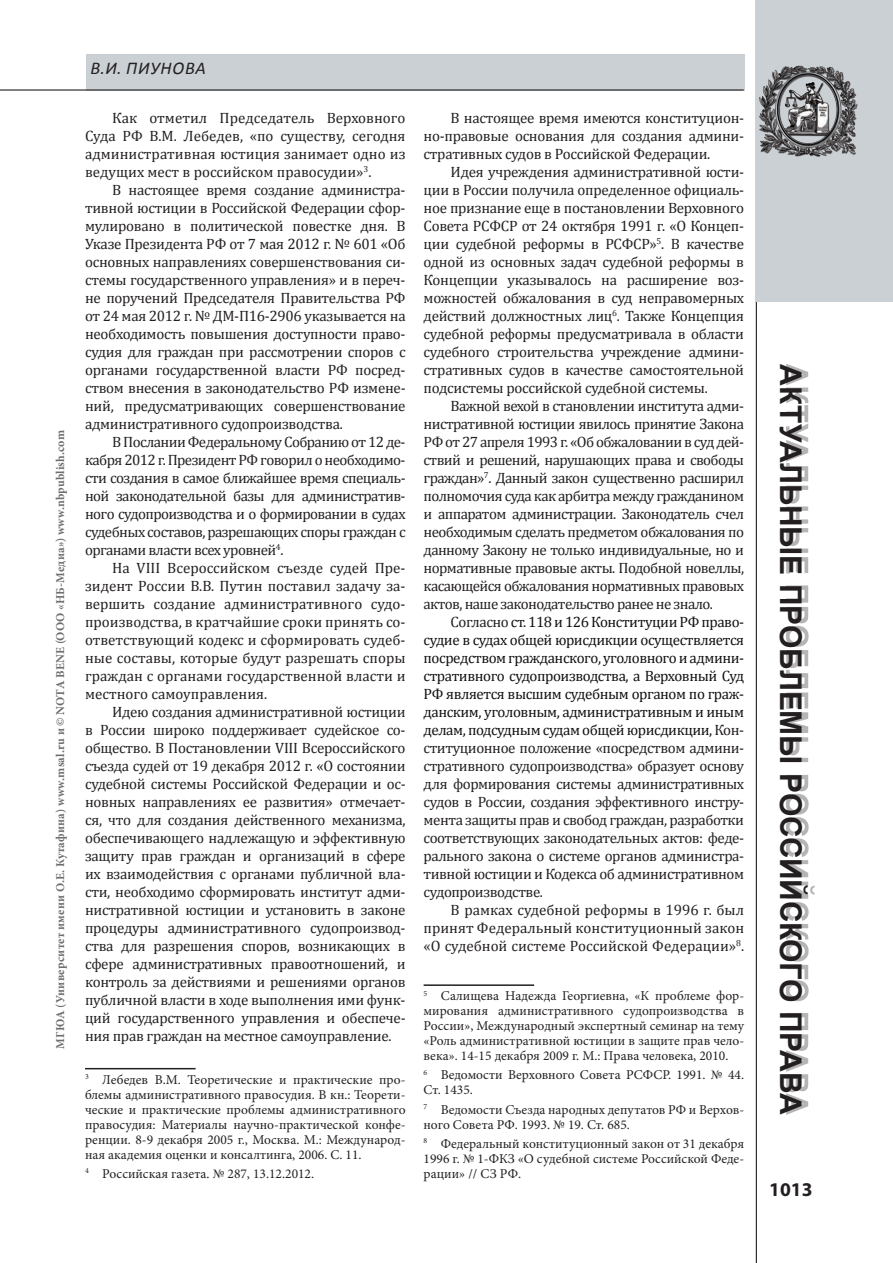
<style>
.page{position:relative;width:893px;height:1263px;background:#fff}
.page>*{position:absolute;margin:0;border:0;box-sizing:border-box;transform-origin:0 0}
.t1{font:700 30px "Arial";letter-spacing:-.005em;color:#231f20}
.t2{font:700 19.5px "Myriad Pro";color:#231f20}
.t3{font:italic 18px "Calibri";color:#231f20}
.t4{font:15px/18px "Cambria";letter-spacing:-.02em;color:#231f20;text-align:justify}
.t5{font:13.5px/15px "Minion Pro";color:#231f20;text-align:justify}
.t6{font:700 12px "Minion Pro";letter-spacing:.02em;color:#6c6d70}
.s1{color:#111}
</style>
<div class="page">
<hr style="left:756px;top:0;width:1px;height:1263px;background:#231f20">
<div style="left:786px;top:364px;width:28px;height:751px;background:#231f20;opacity:.33"></div>
<div style="left:757px;top:0;width:136px;height:301px;background:#cad0d4"></div>
<div style="left:563px;top:54px;width:182px;height:36px;background:#cad0d4"></div>
<div style="left:86px;top:54px;width:477px;height:36px;background:#cad0d4"></div>
<hr style="left:0;top:89px;width:744px;height:2px;background:#231f20">
<img style="left:755px;top:54px;width:103px;height:111px">
<hr style="left:85px;top:1068px;width:111px;height:1px;background:#231f20">
<hr style="left:424px;top:984px;width:110px;height:2px;background:#231f20">
<p class="t6" style="left:52px;top:1048px;width:620px;rotate:-90deg">МГЮА (Университет имени О.Е. Кутафина) www.msal.ru и © NOTA BENE (ООО «НБ-Медиа») www.nbpublish.com</p>
<p class="t3" style="left:90px;top:57px;width:47px">В.И. пиунова</p>
<p class="t4" style="left:85px;top:109px;width:322px;text-indent:27px">Как отметил Председатель Верховного Суда РФ В.М. Лебедев, «по существу, сегодня административная юстиция занимает одно из ведущих мест в российском правосудии»<sup>3</sup>.</p>
<p class="t4" style="left:85px;top:181px;width:322px;text-indent:27px">В настоящее время создание администра&shy;тивной юстиции в Российской Федерации сфор&shy;мулировано в политической повестке дня. В Указе Президента РФ от 7 мая 2012 г. № 601 «Об основных направлениях совершенствования си&shy;стемы государственного управления» и в переч&shy;не поручений Председателя Правительства РФ от 24 мая 2012 г. № ДМ-П16-2906 указывается на необходимость повышения доступности право&shy;судия для граждан при рассмотрении споров с органами государственной власти РФ посред&shy;ством внесения в законодательство РФ измене&shy;ний, предусматривающих совершенствование административного судопроизводства.</p>
<p class="t4" style="left:85px;top:433px;width:322px;text-indent:27px">В Послании Федеральному Собранию от 12 де&shy;кабря 2012 г. Президент РФ говорил о необходимо&shy;сти создания в самое ближайшее время специаль&shy;ной законодательной базы для административ&shy;ного судопроизводства и о формировании в судах судебных составов, разрешающих споры граждан с органами власти всех уровней<sup>4</sup>.</p>
<p class="t4" style="left:85px;top:559px;width:322px;text-indent:27px">На VIII Всероссийском съезде судей Пре&shy;зидент России В.В. Путин поставил задачу за&shy;вершить создание административного судо&shy;производства, в кратчайшие сроки принять со&shy;ответствующий кодекс и сформировать судеб&shy;ные составы, которые будут разрешать споры граждан с органами государственной власти и местного самоуправления.</p>
<p class="t4" style="left:85px;top:703px;width:322px;text-indent:27px">Идею создания административной юстиции в России широко поддерживает судейское со&shy;общество. В Постановлении VIII Всероссийского съезда судей от 19 декабря 2012 г. «О состоянии судебной системы Российской Федерации и ос&shy;новных направлениях ее развития» отмечает&shy;ся, что для создания действенного механизма, обеспечивающего надлежащую и эффективную защиту прав граждан и организаций в сфере их взаимодействия с органами публичной вла&shy;сти, необходимо сформировать институт адми&shy;нистративной юстиции и установить в законе процедуры административного судопроизвод&shy;ства для разрешения споров, возникающих в сфере административных правоотношений, и контроль за действиями и решениями органов публичной власти в ходе выполнения ими функ&shy;ций государственного управления и обеспече&shy;ния прав граждан на местное самоуправление.</p>
<p class="t5" style="left:85px;top:1072px;width:322px"><sup>3</sup> Лебедев В.М. Теоретические и практические про&shy;блемы административного правосудия. В кн.: Теорети&shy;ческие и практические проблемы административного правосудия: Материалы научно-практической конфе&shy;ренции. 8-9 декабря 2005 г., Москва. М.: Международ&shy;ная академия оценки и консалтинга, 2006. С. 11.</p>
<p class="t5" style="left:85px;top:1166px;width:231px"><sup>4</sup> Российская газета. № 287, 13.12.2012.</p>
<p class="t4" style="left:424px;top:109px;width:322px;text-indent:27px">В настоящее время имеются конституцион&shy;но-правовые основания для создания админи&shy;стративных судов в Российской Федерации.</p>
<p class="t4" style="left:424px;top:163px;width:322px;text-indent:27px">Идея учреждения административной юсти&shy;ции в России получила определенное официаль&shy;ное признание еще в постановлении Верховного Совета РСФСР от 24 октября 1991 г. «О Концеп&shy;ции судебной реформы в РСФСР»<sup>5</sup>. В качестве одной из основных задач судебной реформы в Концепции указывалось на расширение воз&shy;можностей обжалования в суд неправомерных действий должностных лиц<sup>6</sup>. Также Концепция судебной реформы предусматривала в области судебного строительства учреждение админи&shy;стративных судов в качестве самостоятельной подсистемы российской судебной системы.</p>
<p class="t4" style="left:424px;top:397px;width:322px;text-indent:27px">Важной вехой в становлении института адми&shy;нистративной юстиции явилось принятие Закона РФ от 27 апреля 1993 г. «Об обжаловании в суд дей&shy;ствий и решений, нарушающих права и свободы граждан»<sup>7</sup>. Данный закон существенно расширил полномочия суда как арбитра между гражданином и аппаратом администрации. Законодатель счел необходимым сделать предметом обжалования по данному Закону не только индивидуальные, но и нормативные правовые акты. Подобной новеллы, касающейся обжалования нормативных правовых актов, наше законодательство ранее не знало.</p>
<p class="t4" style="left:424px;top:613px;width:322px;text-indent:27px">Согласно <span class="s1">ст. 118 и 126 Конституции РФ право&shy;судие в судах общей юрисдикции осуществляется посредством гражданского, уголовного и админи&shy;стративного судопроизводства, а Верховный Суд РФ является высшим судебным органом по граж&shy;данским, уголовным, административным и иным делам, подсудным судам общей юрисдикции,</span> Кон&shy;ституционное положение «посредством админи&shy;стративного судопроизводства» образует основу для формирования системы административных судов в России, создания эффективного инстру&shy;мента защиты прав и свобод граждан, разработки соответствующих законодательных актов: феде&shy;рального закона о системе органов администра&shy;тивной юстиции и Кодекса об административном судопроизводстве.</p>
<p class="t4" style="left:424px;top:901px;width:322px;text-indent:27px">В рамках судебной реформы в 1996 г. был принят Федеральный конституционный закон «О судебной системе Российской Федерации»<sup>8</sup>.</p>
<p class="t5" style="left:424px;top:988px;width:322px"><sup>5</sup> Салищева Надежда Георгиевна, «К проблеме фор&shy;мирования административного судопроизводства в России», Международный экспертный семинар на тему «Роль административной юстиции в защите прав чело&shy;века». 14-15 декабря 2009 г. М.: Права человека, 2010.</p>
<p class="t5" style="left:424px;top:1068px;width:322px"><sup>6</sup> Ведомости Верховного Совета РСФСР. 1991. № 44.<br>Ст. 1435.</p>
<p class="t5" style="left:424px;top:1102px;width:322px"><sup>7</sup> Ведомости Съезда народных депутатов РФ и Верхов&shy;ного Совета РФ. 1993. № 19. Ст. 685.</p>
<p class="t5" style="left:424px;top:1136px;width:322px"><sup>8</sup> Федеральный конституционный закон от 31 декабря 1996 г. № 1-ФКЗ «О судебной системе Российской Феде&shy;рации» // СЗ РФ.</p>
<h1 class="t1" style="left:810px;top:364px;width:747px;rotate:90deg">Актуальные проблемы российского права</h1>
<h2 class="t2" style="left:769px;top:1177px;width:45px">1013</h2>
</div>
